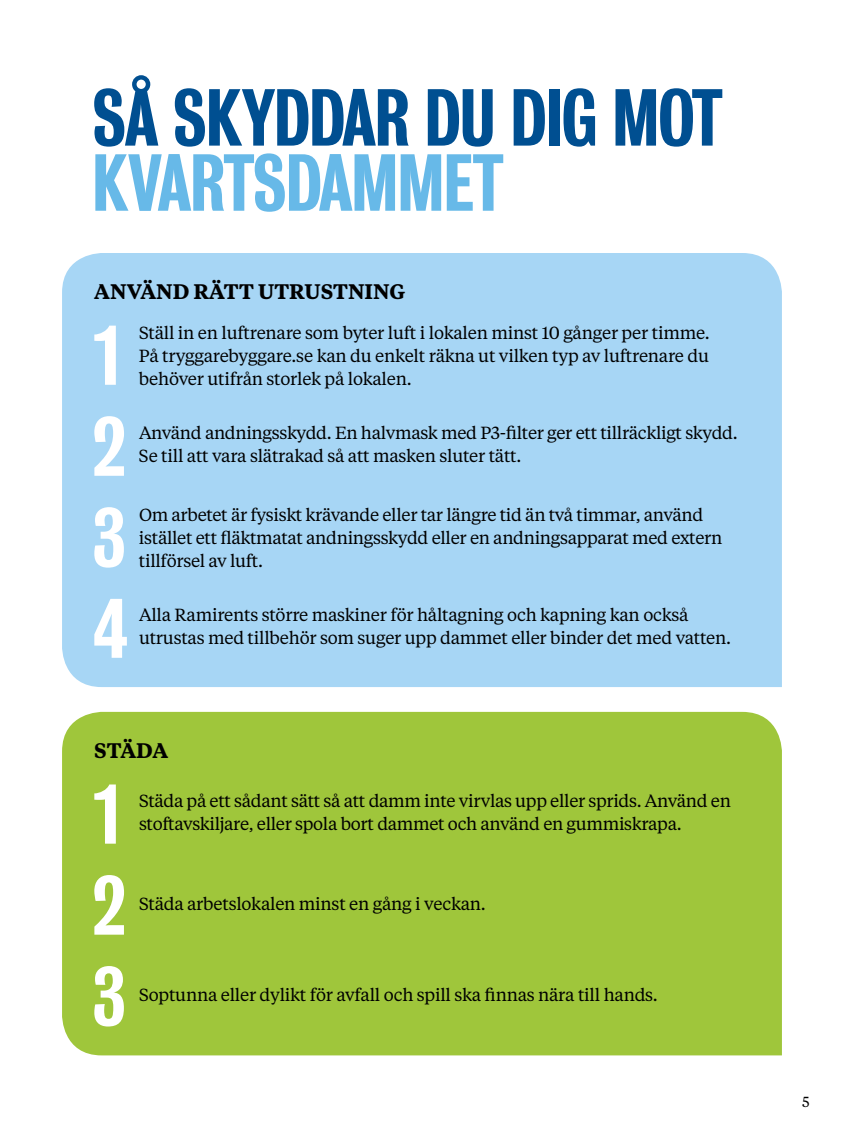
<style>
.page{position:relative;width:844px;height:1141px;background:#fff}
.page>*{position:absolute;margin:0;border:0;box-sizing:border-box;transform-origin:0 0}
.t1{font:500 76.83px "Bureau Grot Cond";color:#fff}
.t2{font:500 73.5px "Bureau Grot Cond";letter-spacing:-.02em;color:#004f91}
.t3{font:500 73.5px "Bureau Grot Cond";letter-spacing:-.02em;color:#67b9e8}
.t4{font:600 21px "Tiempos Text";color:#000}
.t5{font:17.5px/22.8px "Tiempos Text";letter-spacing:-.02em;color:#000}
.t6{font:14.53px "Tiempos Text";color:#000}
</style>
<div class="page">
<div style="left:62px;top:253px;width:719px;height:434px;background:#a7d6f5"></div>
<div style="left:62px;top:712px;width:719px;height:343px;background:#9fc63b"></div>
<h2 class="t2" style="left:92px;top:75px;width:632px">SÅ SKYDDAR DU DIG MOT</h2>
<h2 class="t3" style="left:92px;top:140px;width:413px">KVARTSDAMMET</h2>
<p class="t4" style="left:94px;top:277px;width:312px">ANVÄND RÄTT UTRUSTNING</p>
<h1 class="t1" style="left:94px;top:311px;width:27px">1</h1>
<p class="t5" style="left:139px;top:321px;width:572px;text-align:justify">Ställ in en luftrenare som byter luft i lokalen minst 10 gånger per timme.<br>På tryggarebyggare.se kan du enkelt räkna ut vilken typ av luftrenare du behöver utifrån storlek på lokalen.</p>
<h1 class="t1" style="left:92px;top:402px;width:35px">2</h1>
<p class="t5" style="left:139px;top:421px;width:600px">Använd andningsskydd. En halvmask med P3-filter ger ett tillräckligt skydd.<br>Se till att vara slätrakad så att masken sluter tätt.</p>
<h1 class="t1" style="left:92px;top:493px;width:35px">3</h1>
<p class="t5" style="left:139px;top:503px;width:584px">Om arbetet är fysiskt krävande eller tar längre tid än två timmar, använd istället ett fläktmatat andningsskydd eller en andningsapparat med extern tillförsel av luft.</p>
<h1 class="t1" style="left:93px;top:584px;width:36px">4</h1>
<p class="t5" style="left:139px;top:603px;width:593px">Alla Ramirents större maskiner för håltagning och kapning kan också utrustas med tillbehör som suger upp dammet eller binder det med vatten.</p>
<p class="t4" style="left:94px;top:736px;width:75px">STÄDA</p>
<h1 class="t1" style="left:94px;top:770px;width:27px">1</h1>
<p class="t5" style="left:139px;top:789px;width:593px">Städa på ett sådant sätt så att damm inte virvlas upp eller sprids. Använd en stoftavskiljare, eller spola bort dammet och använd en gummiskrapa.</p>
<h1 class="t1" style="left:92px;top:861px;width:35px">2</h1>
<p class="t5" style="left:139px;top:892px;width:348px">Städa arbetslokalen minst en gång i veckan.</p>
<h1 class="t1" style="left:92px;top:952px;width:35px">3</h1>
<p class="t5" style="left:139px;top:983px;width:520px">Soptunna eller dylikt för avfall och spill ska finnas nära till hands.</p>
<p class="t6" style="left:802px;top:1092px;width:9px">5</p>
</div>
